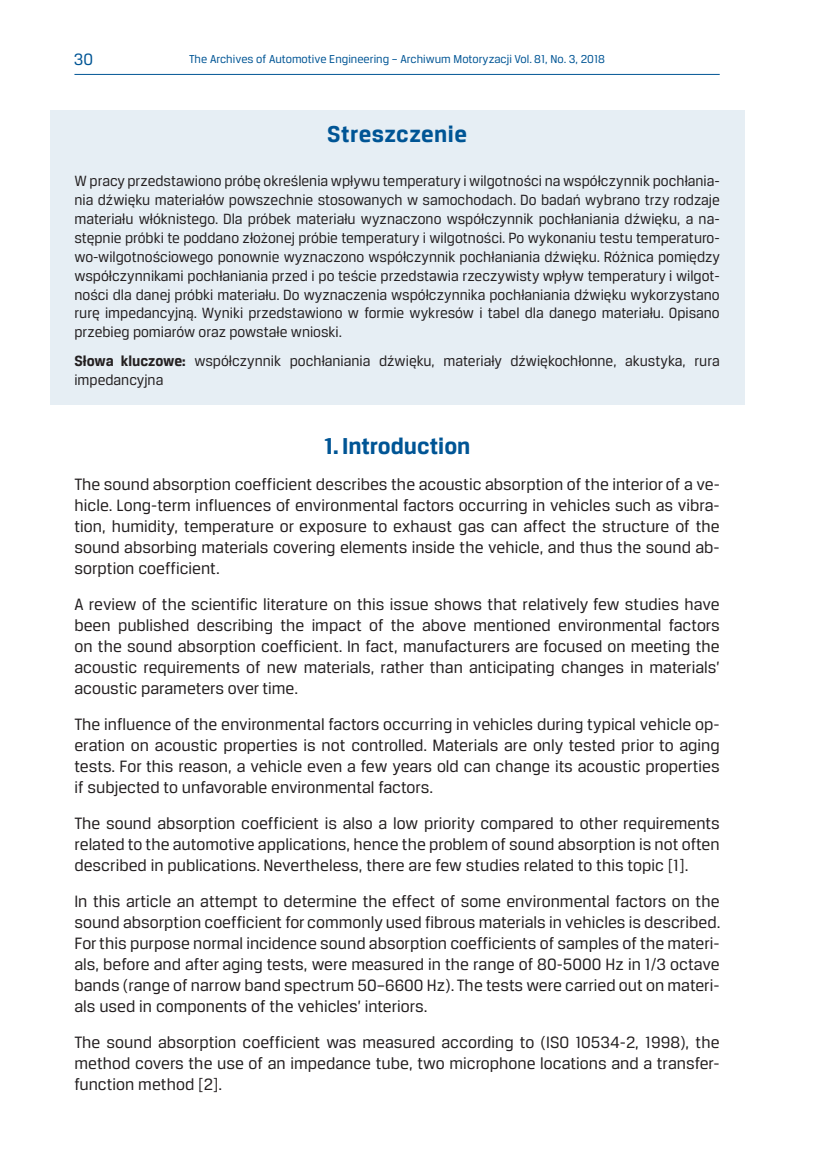
<style>
.page{position:relative;width:819px;height:1161px;background:#fff}
.page>*{position:absolute;margin:0;border:0;box-sizing:border-box;transform-origin:0 0}
.t1{font:700 24.5px "Breuer Text";letter-spacing:.005em;color:#005595}
.t2{font:17.5px/21px "Breuer Text";color:#231f20;text-align:justify}
.t3{font:17.5px "Breuer Text";color:#005595}
.t4{font:15.75px/18.9px "Breuer Text";color:#231f20;text-align:justify}
.t5{font:12.25px "Breuer Text";color:#005595}
.s1{font-weight:700}
</style>
<div class="page">
<hr style="left:74px;top:74px;width:645px;height:1px;background:#005595">
<div style="left:50px;top:110px;width:694px;height:294px;background:#e6eef4"></div>
<p class="t3" style="left:74px;top:50px;width:21px">30</p>
<p class="t5" style="left:189px;top:52px;width:417px">The Archives of Automotive Engineering – Archiwum Motoryzacji Vol. 81, No. 3, 2018</p>
<h1 class="t1" style="left:327px;top:121px;width:141px">Streszczenie</h1>
<p class="t4" style="left:74px;top:171px;width:647px">W pracy przedstawiono próbę określenia wpływu temperatury i wilgotności na współczynnik pochłania&shy;nia dźwięku materiałów powszechnie stosowanych w samochodach. Do badań wybrano trzy rodzaje materiału włóknistego. Dla próbek materiału wyznaczono współczynnik pochłaniania dźwięku, a na&shy;stępnie próbki te poddano złożonej próbie temperatury i wilgotności. Po wykonaniu testu temperaturo&shy;wo-wilgotnościowego ponownie wyznaczono współczynnik pochłaniania dźwięku. Różnica pomiędzy współczynnikami pochłaniania przed i po teście przedstawia rzeczywisty wpływ temperatury i wilgot&shy;ności dla danej próbki materiału. Do wyznaczenia współczynnika pochłaniania dźwięku wykorzystano rurę impedancyjną. Wyniki przedstawiono w formie wykresów i tabel dla danego materiału. Opisano przebieg pomiarów oraz powstałe wnioski.</p>
<p class="t4" style="left:74px;top:351px;width:646px"><span class="s1">Słowa kluczowe:</span> współczynnik pochłaniania dźwięku, materiały dźwiękochłonne, akustyka, rura impedancyjna</p>
<h1 class="t1" style="left:324px;top:433px;width:148px">1. Introduction</h1>
<p class="t2" style="left:74px;top:474px;width:646px">The sound absorption coefficient describes the acoustic absorption of the interior of a ve&shy;hicle. Long-term influences of environmental factors occurring in vehicles such as vibra&shy;tion, humidity, temperature or exposure to exhaust gas can affect the structure of the sound absorbing materials covering elements inside the vehicle, and thus the sound ab&shy;sorption coefficient.</p>
<p class="t2" style="left:74px;top:593px;width:646px">A review of the scientific literature on this issue shows that relatively few studies have been published describing the impact of the above mentioned environmental factors on the sound absorption coefficient. In fact, manufacturers are focused on meeting the acoustic requirements of new materials, rather than anticipating changes in materials’ acoustic parameters over time.</p>
<p class="t2" style="left:74px;top:713px;width:646px">The influence of the environmental factors occurring in vehicles during typical vehicle op&shy;eration on acoustic properties is not controlled. Materials are only tested prior to aging tests. For this reason, a vehicle even a few years old can change its acoustic properties if subjected to unfavorable environmental factors.</p>
<p class="t2" style="left:74px;top:812px;width:646px">The sound absorption coefficient is also a low priority compared to other requirements related to the automotive applications, hence the problem of sound absorption is not often described in publications. Nevertheless, there are few studies related to this topic [1].</p>
<p class="t2" style="left:74px;top:890px;width:647px">In this article an attempt to determine the effect of some environmental factors on the sound absorption coefficient for commonly used fibrous materials in vehicles is described.<br>For this purpose normal incidence sound absorption coefficients of samples of the materi&shy;als, before and after aging tests, were measured in the range of 80-5000 Hz in 1/3 octave bands (range of narrow band spectrum 50–6600 Hz). The tests were carried out on materi&shy;als used in components of the vehicles’ interiors.</p>
<p class="t2" style="left:74px;top:1031px;width:646px">The sound absorption coefficient was measured according to (ISO 10534-2, 1998), the method covers the use of an impedance tube, two microphone locations and a transfer&shy;function method [2].</p>
</div>
